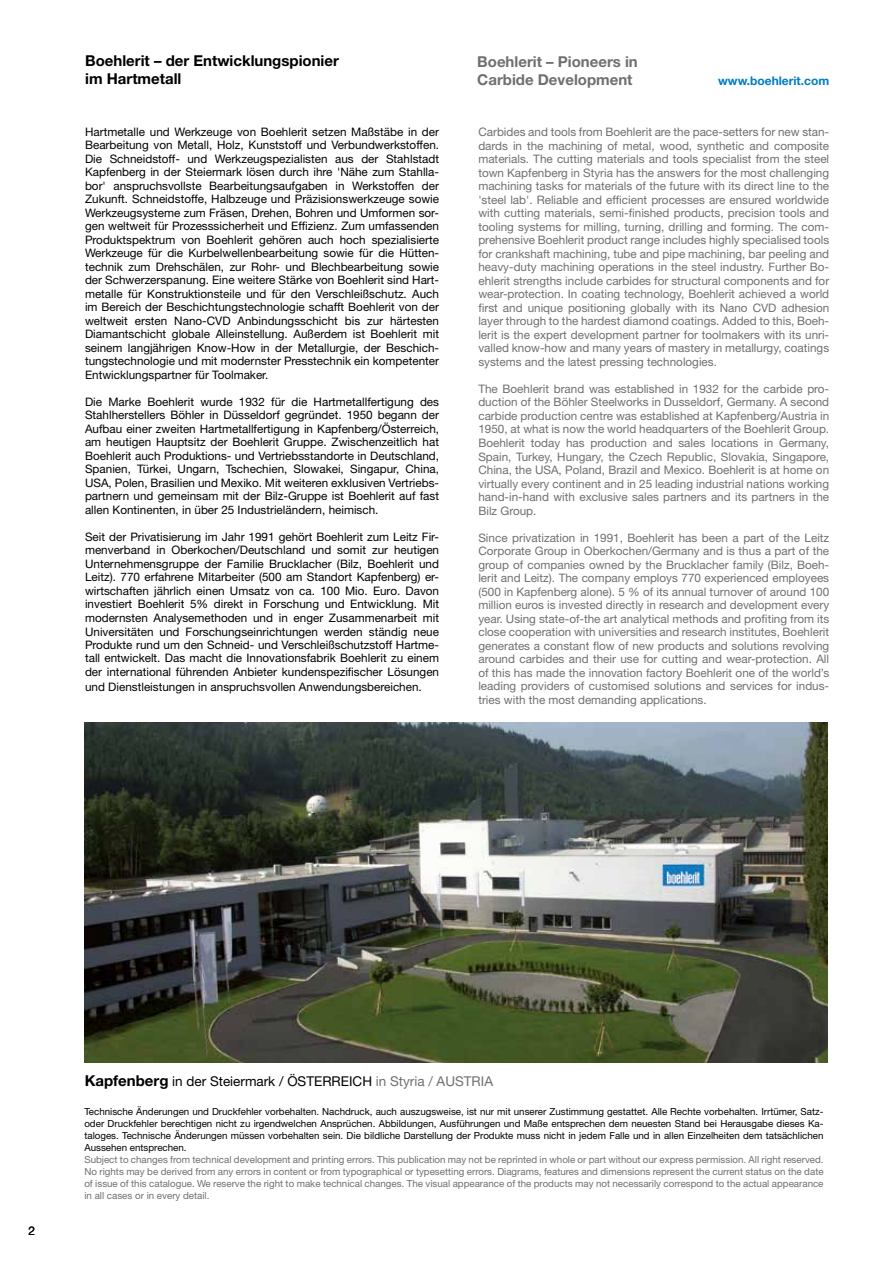
<style>
.page{position:relative;width:893px;height:1263px;background:#fff}
.page>*{position:absolute;margin:0;border:0;box-sizing:border-box;transform-origin:0 0}
.t1{font:700 15px/18px "Helvetica Neue LT Pro";color:#000}
.t2{font:700 15px/18px "Helvetica Neue LT Pro";color:#706f6f}
.t3{font:13.5px "Helvetica Neue LT Pro";color:#000}
.t4{font:700 12px "Helvetica Neue LT Pro";color:#007cc2}
.t5{font:12px "Helvetica Neue LT Pro";color:#000}
.t6{font:11.7px/13.5px "Helvetica Neue LT Pro";color:#706f6f;text-align:justify}
.t7{font:11.7px/13.5px "Helvetica Neue LT Pro";color:#000;text-align:justify}
.t8{font:9.75px/12px "Helvetica Neue LT Pro";color:#706f6f;text-align:justify}
.t9{font:9.75px/12px "Helvetica Neue LT Pro";color:#000;text-align:justify}
.s1{font-weight:700;font-size:15px}
.s2{color:#706f6f}
</style>
<div class="page">
<img style="left:85px;top:722px;width:743px;height:340px">
<p class="t1" style="left:85px;top:52px;width:255px">Boehlerit – der Entwicklungspionier im Hartmetall</p>
<p class="t2" style="left:477px;top:53px;width:162px">Boehlerit – Pioneers in<br>Carbide Development</p>
<p class="t4" style="left:718px;top:73px;width:113px">www.boehlerit.com</p>
<p class="t7" style="left:85px;top:125px;width:356px">Hartmetalle und Werkzeuge von Boehlerit setzen Maßstäbe in der Bearbeitung von Metall, Holz, Kunststoff und Verbundwerkstoffen.<br>Die Schneidstoff- und Werkzeugspezialisten aus der Stahlstadt Kapfenberg in der Steiermark lösen durch ihre 'Nähe zum Stahlla&shy;bor' anspruchsvollste Bearbeitungsaufgaben in Werkstoffen der Zukunft. Schneidstoffe, Halbzeuge und Präzisionswerkzeuge sowie Werkzeugsysteme zum Fräsen, Drehen, Bohren und Umformen sor&shy;gen weltweit für Prozesssicherheit und Effizienz. Zum umfassenden Produktspektrum von Boehlerit gehören auch hoch spezialisierte Werkzeuge für die Kurbelwellenbearbeitung sowie für die Hütten&shy;technik zum Drehschälen, zur Rohr- und Blechbearbeitung sowie der Schwerzerspanung. Eine weitere Stärke von Boehlerit sind Hart&shy;metalle für Konstruktionsteile und für den Verschleißschutz. Auch im Bereich der Beschichtungstechnologie schafft Boehlerit von der weltweit ersten Nano-CVD Anbindungsschicht bis zur härtesten Diamantschicht globale Alleinstellung. Außerdem ist Boehlerit mit seinem langjährigen Know-How in der Metallurgie, der Beschich&shy;tungstechnologie und mit modernster Presstechnik ein kompetenter Entwicklungspartner für Toolmaker.</p>
<p class="t7" style="left:85px;top:395px;width:356px">Die Marke Boehlerit wurde 1932 für die Hartmetallfertigung des Stahlherstellers Böhler in Düsseldorf gegründet. 1950 begann der Aufbau einer zweiten Hartmetallfertigung in Kapfenberg/Österreich, am heutigen Hauptsitz der Boehlerit Gruppe. Zwischenzeitlich hat Boehlerit auch Produktions- und Vertriebsstandorte in Deutschland, Spanien, Türkei, Ungarn, Tschechien, Slowakei, Singapur, China, USA, Polen, Brasilien und Mexiko. Mit weiteren exklusiven Vertriebs&shy;partnern und gemeinsam mit der Bilz-Gruppe ist Boehlerit auf fast allen Kontinenten, in über 25 Industrieländern, heimisch.</p>
<p class="t7" style="left:85px;top:530px;width:356px">Seit der Privatisierung im Jahr 1991 gehört Boehlerit zum Leitz Fir&shy;menverband in Oberkochen/Deutschland und somit zur heutigen Unternehmensgruppe der Familie Brucklacher (Bilz, Boehlerit und Leitz). 770 erfahrene Mitarbeiter (500 am Standort Kapfenberg) er&shy;wirtschaften jährlich einen Umsatz von ca. 100 Mio. Euro. Davon investiert Boehlerit 5% direkt in Forschung und Entwicklung. Mit modernsten Analysemethoden und in enger Zusammenarbeit mit Universitäten und Forschungseinrichtungen werden ständig neue Produkte rund um den Schneid- und Verschleißschutzstoff Hartme&shy;tall entwickelt. Das macht die Innovationsfabrik Boehlerit zu einem der international führenden Anbieter kundenspezifischer Lösungen</p>
<p class="t7" style="left:85px;top:680px;width:338px">und Dienstleistungen in anspruchsvollen Anwendungsbereichen.</p>
<p class="t6" style="left:478px;top:125px;width:352px">Carbides and tools from Boehlerit are the pace-setters for new stan&shy;dards in the machining of metal, wood, synthetic and composite materials. The cutting materials and tools specialist from the steel town Kapfenberg in Styria has the answers for the most challenging machining tasks for materials of the future with its direct line to the 'steel lab'. Reliable and efficient processes are ensured worldwide with cutting materials, semi-finished products, precision tools and tooling systems for milling, turning, drilling and forming. The com&shy;prehensive Boehlerit product range includes highly specialised tools for crankshaft machining, tube and pipe machining, bar peeling and heavy-duty machining operations in the steel industry. Further Bo&shy;ehlerit strengths include carbides for structural components and for wear-protection. In coating technology, Boehlerit achieved a world first and unique positioning globally with its Nano CVD adhesion layer through to the hardest diamond coatings. Added to this, Boeh&shy;lerit is the expert development partner for toolmakers with its unri&shy;valled know-how and many years of mastery in metallurgy, coatings systems and the latest pressing technologies.</p>
<p class="t6" style="left:478px;top:382px;width:352px">The Boehlerit brand was established in 1932 for the carbide pro&shy;duction of the Böhler Steelworks in Dusseldorf, Germany. A second carbide production centre was established at Kapfenberg/Austria in 1950, at what is now the world headquarters of the Boehlerit Group.<br>Boehlerit today has production and sales locations in Germany, Spain, Turkey, Hungary, the Czech Republic, Slovakia, Singapore, China, the USA, Poland, Brazil and Mexico. Boehlerit is at home on virtually every continent and in 25 leading industrial nations working hand-in-hand with exclusive sales partners and its partners in the Bilz Group.</p>
<p class="t6" style="left:478px;top:530px;width:352px">Since privatization in 1991, Boehlerit has been a part of the Leitz Corporate Group in Oberkochen/Germany and is thus a part of the group of companies owned by the Brucklacher family (Bilz, Boeh&shy;lerit and Leitz). The company employs 770 experienced employees (500 in Kapfenberg alone). 5 % of its annual turnover of around 100 million euros is invested directly in research and development every year. Using state-of-the art analytical methods and profiting from its close cooperation with universities and research institutes, Boehlerit generates a constant flow of new products and solutions revolving around carbides and their use for cutting and wear-protection. All of this has made the innovation factory Boehlerit one of the world’s leading providers of customised solutions and services for indus&shy;tries with the most demanding applications.</p>
<p class="t5" style="left:29px;top:1224px;width:8px">2</p>
<p class="t3" style="left:85px;top:1072px;width:410px"><span class="s1">Kapfenberg</span> in der Steiermark / ÖSTERREICH <span class="s2">in Styria / AUSTRIA</span></p>
<p class="t9" style="left:84px;top:1105px;width:741px">Technische Änderungen und Druckfehler vorbehalten. Nachdruck, auch auszugsweise, ist nur mit unserer Zustimmung gestattet. Alle Rechte vorbehalten. Irrtümer, Satz&shy;oder Druckfehler berechtigen nicht zu irgendwelchen Ansprüchen. Abbildungen, Ausführungen und Maße entsprechen dem neuesten Stand bei Herausgabe dieses Ka&shy;taloges. Technische Änderungen müssen vorbehalten sein. Die bildliche Darstellung der Produkte muss nicht in jedem Falle und in allen Einzelheiten dem tatsächlichen Aussehen entsprechen.</p>
<p class="t8" style="left:84px;top:1153px;width:741px">Subject to changes from technical development and printing errors. This publication may not be reprinted in whole or part without our express permission. All right reserved.<br>No rights may be derived from any errors in content or from typographical or typesetting errors. Diagrams, features and dimensions represent the current status on the date of issue of this catalogue. We reserve the right to make technical changes. The visual appearance of the products may not necessarily correspond to the actual appearance in all cases or in every detail.</p>
</div>
